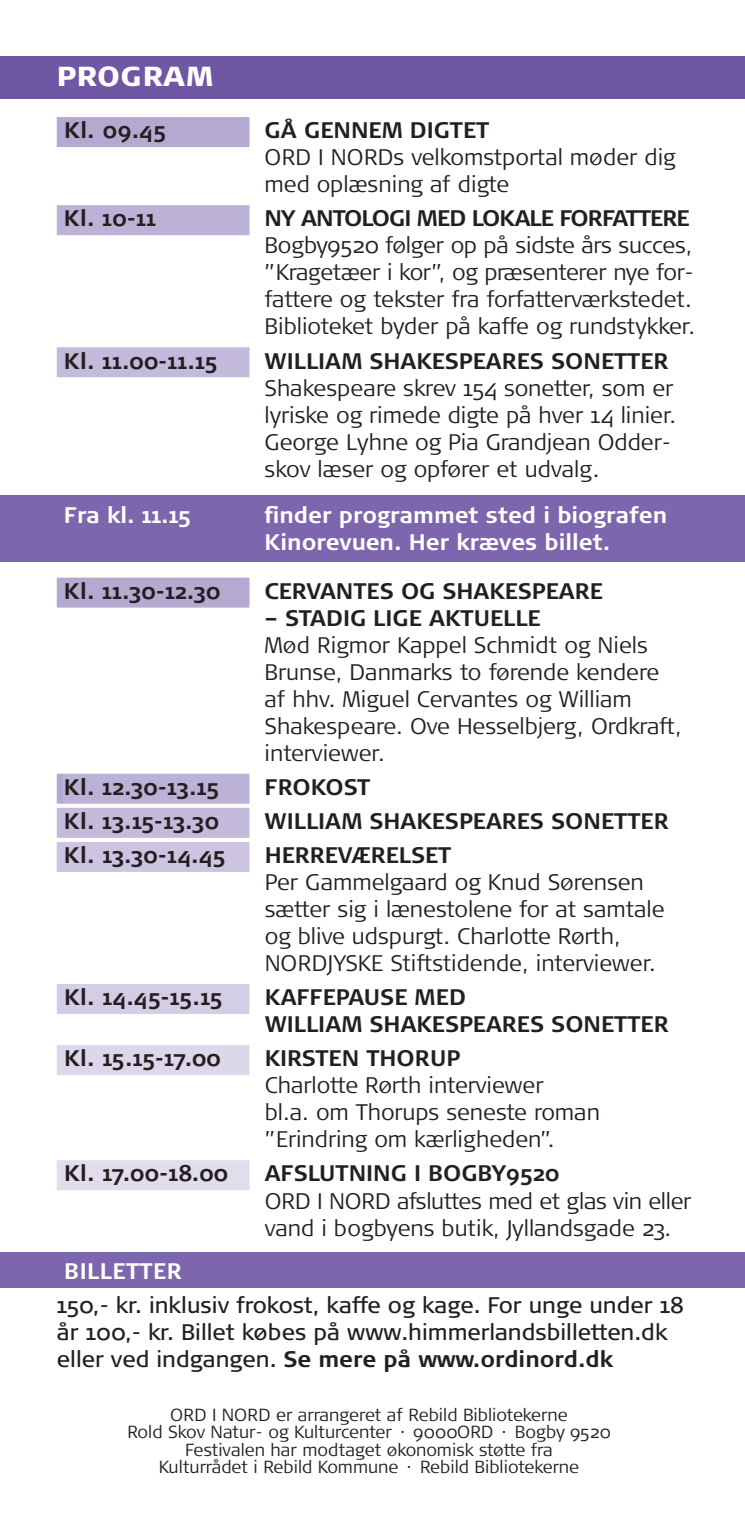
<style>
.page{position:relative;width:745px;height:1531px;background:#fff}
.page>*{position:absolute;margin:0;border:0;box-sizing:border-box;transform-origin:0 0}
.t1{font:900 27.5px "Signa Normal";letter-spacing:.02em;color:#fff}
.t2{font:300 22.5px/27px "Signa Normal";color:#231f20}
.t3{font:700 22.5px/27px "Signa Normal";color:#231f20}
.t4{font:22.5px/27px "Signa Normal";color:#231f20}
.t5{font:700 22.5px/27px "Signa Normal";color:#fff}
.t6{font:700 22.5px "Signa Normal";letter-spacing:-.04em;color:#231f20}
.t7{font:700 22.5px "Signa Normal";letter-spacing:.02em;color:#fff}
.t8{font:300 17.5px/17.5px "Signa Normal";color:#231f20;text-align:center}
.s1{font-weight:700}
</style>
<div class="page">
<div style="left:0;top:57px;width:744px;height:42px;background:#7057a4"></div>
<div style="left:0;top:495px;width:744px;height:43px;background:#7d66ad"></div>
<div style="left:0;top:519px;width:744px;height:42px;background:#7d66ad"></div>
<div style="left:0;top:1252px;width:744px;height:36px;background:#7d66ad"></div>
<div style="left:57px;top:117px;width:192px;height:30px;background:#b5a9d1"></div>
<div style="left:57px;top:205px;width:192px;height:30px;background:#bcb1d6"></div>
<div style="left:57px;top:347px;width:192px;height:30px;background:#c4badb"></div>
<div style="left:57px;top:577px;width:192px;height:30px;background:#b5a9d1"></div>
<div style="left:57px;top:774px;width:7px;height:30px;background:#b5a9d1"></div>
<div style="left:64px;top:774px;width:185px;height:30px;background:#bcb1d6"></div>
<div style="left:57px;top:808px;width:192px;height:30px;background:#c4badb"></div>
<div style="left:57px;top:842px;width:192px;height:30px;background:#ccc4e0"></div>
<div style="left:57px;top:984px;width:192px;height:30px;background:#d3cde5"></div>
<div style="left:57px;top:1045px;width:192px;height:30px;background:#ddd7eb"></div>
<div style="left:57px;top:1160px;width:192px;height:30px;background:#e1dded"></div>
<p class="t1" style="left:57px;top:59px;width:158px">PROGRAM</p>
<p class="t3" style="left:64px;top:117px;width:103px">Kl. 09.45</p>
<p class="t3" style="left:264px;top:117px;width:226px">GÅ GENNEM DIGTET</p>
<p class="t2" style="left:264px;top:144px;width:412px">ORD I NORDs velkomstportal møder dig med oplæsning af digte</p>
<p class="t3" style="left:64px;top:205px;width:93px">Kl. 10-11</p>
<p class="t6" style="left:264px;top:205px;width:426px">NY ANTOLOGI MED LOKALE FORFATTERE</p>
<p class="t2" style="left:264px;top:232px;width:432px">Bogby9520 følger op på sidste års succes, ”Kragetæer i kor”, og præsenterer nye for&shy;fattere og tekster fra forfatterværkstedet.<br>Biblioteket byder på kaffe og rundstykker.</p>
<p class="t3" style="left:64px;top:347px;width:155px">Kl. 11.00-11.15</p>
<p class="t3" style="left:264px;top:347px;width:406px">WILLIAM SHAKESPEARES SONETTER</p>
<p class="t2" style="left:264px;top:374px;width:413px">Shakespeare skrev 154 sonetter, som er lyriske og rimede digte på hver 14 linier.<br>George Lyhne og Pia Grandjean Odder&shy;skov læser og opfører et udvalg.</p>
<p class="t5" style="left:64px;top:501px;width:129px">Fra kl. 11.15</p>
<p class="t5" style="left:264px;top:501px;width:404px">finder programmet sted i biografen<br>Kinorevuen. Her kræves billet.</p>
<p class="t3" style="left:64px;top:577px;width:158px">Kl. 11.30-12.30</p>
<p class="t3" style="left:264px;top:577px;width:339px">CERVANTES OG SHAKESPEARE</p>
<p class="t3" style="left:264px;top:604px;width:277px">– STADIG LIGE AKTUELLE</p>
<p class="t2" style="left:264px;top:632px;width:418px">Mød Rigmor Kappel Schmidt og Niels<br>Brunse, Danmarks to førende kendere af hhv. Miguel Cervantes og William<br>Shakespeare. Ove Hesselbjerg, Ordkraft, interviewer.</p>
<p class="t3" style="left:64px;top:773px;width:157px">Kl. 12.30-13.15</p>
<p class="t3" style="left:264px;top:773px;width:107px">FROKOST</p>
<p class="t3" style="left:64px;top:807px;width:156px">Kl. 13.15-13.30</p>
<p class="t3" style="left:264px;top:807px;width:406px">WILLIAM SHAKESPEARES SONETTER</p>
<p class="t3" style="left:64px;top:842px;width:163px">Kl. 13.30-14.45</p>
<p class="t3" style="left:264px;top:842px;width:188px">HERREVÆRELSET</p>
<p class="t2" style="left:264px;top:869px;width:401px">Per Gammelgaard og Knud Sørensen sætter sig i lænestolene for at samtale og blive udspurgt. Charlotte Rørth, NORDJYSKE Stiftstidende, interviewer.</p>
<p class="t3" style="left:64px;top:984px;width:160px">Kl. 14.45-15.15</p>
<p class="t3" style="left:264px;top:984px;width:406px">KAFFEPAUSE MED<br>WILLIAM SHAKESPEARES SONETTER</p>
<p class="t3" style="left:64px;top:1045px;width:158px">Kl. 15.15-17.00</p>
<p class="t3" style="left:264px;top:1045px;width:197px">KIRSTEN THORUP</p>
<p class="t2" style="left:264px;top:1072px;width:336px">Charlotte Rørth interviewer<br>bl.a. om Thorups seneste roman ”Erindring om kærligheden”.</p>
<p class="t3" style="left:64px;top:1160px;width:165px">Kl. 17.00-18.00</p>
<p class="t3" style="left:264px;top:1160px;width:296px">AFSLUTNING I BOGBY9520</p>
<p class="t2" style="left:264px;top:1187px;width:428px">ORD I NORD afsluttes med et glas vin eller vand i bogbyens butik, Jyllandsgade 23.</p>
<p class="t7" style="left:64px;top:1258px;width:120px">BILLETTER</p>
<p class="t4" style="left:57px;top:1292px;width:628px">150,- kr. inklusiv frokost, kaffe og kage. For unge under 18 år 100,- kr. Billet købes på www.himmerlandsbilletten.dk eller ved indgangen. <span class="s1">Se mere på www.ordinord.dk</span></p>
<p class="t8" style="left:127px;top:1406px;width:484px">ORD I NORD er arrangeret af Rebild Bibliotekerne<br>Rold Skov Natur- og Kulturcenter · 9000ORD · Bogby 9520<br>Festivalen har modtaget økonomisk støtte fra<br>Kulturrådet i Rebild Kommune · Rebild Bibliotekerne</p>
</div>
